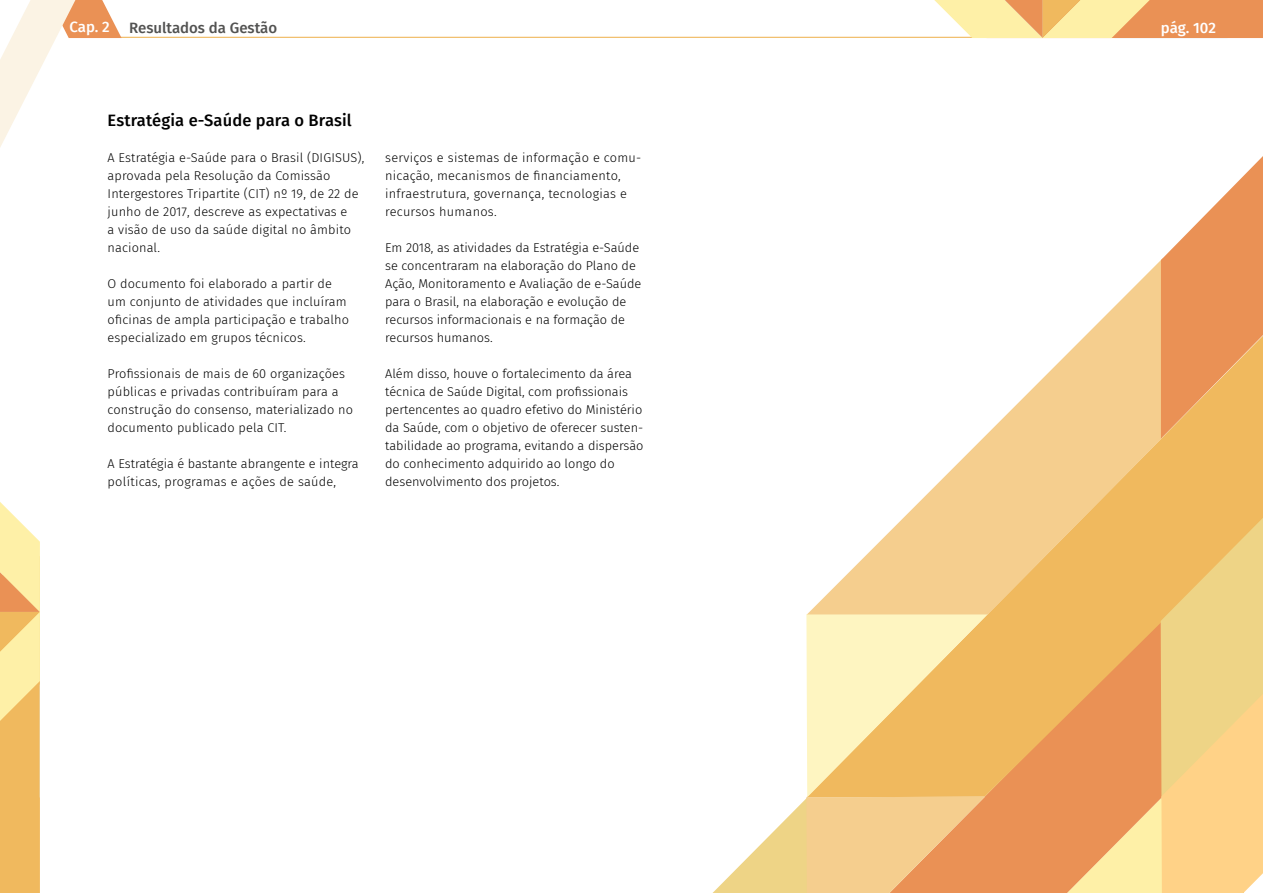
<style>
.page{position:relative;width:1263px;height:893px;background:#fff}
.page>*{position:absolute;margin:0;border:0;box-sizing:border-box;transform-origin:0 0}
.t1{font:500 16.5px "Fira Sans";letter-spacing:.01em;color:#000}
.t2{font:500 15px "Fira Sans";color:#525251}
.t3{font:500 15px "Fira Sans";letter-spacing:-.01em;color:#fff}
.t4{font:300 12.75px/18px "Fira Sans";color:#000}
.t5{font:300 12.75px/18px "Fira Sans";letter-spacing:.02em;color:#000}
</style>
<div class="page">
<svg style="left:0;top:502px;width:40px;height:391px;background:#f5ce80"></svg>
<hr style="left:120px;top:37px;width:1045px;height:1px;background:#f0b95e">
<svg style="left:0;top:0;width:122px;height:147px"></svg>
<hr style="left:1001px;top:38px;width:43px;height:1px;background:#fef8f3">
<svg style="left:859px;top:0;width:404px;height:38px"></svg>
<div style="left:989px;top:797px;width:78px;height:96px;background:#ea9155"></div>
<svg style="left:989px;top:439px;width:274px;height:358px;background:#efb25c"></svg>
<svg style="left:712px;top:614px;width:277px;height:279px"></svg>
<svg style="left:807px;top:260px;width:356px;height:354px"></svg>
<svg style="left:1161px;top:156px;width:102px;height:283px"></svg>
<svg style="left:1067px;top:518px;width:196px;height:375px;background:#f2bf72"></svg>
<p class="t3" style="left:70px;top:15px;width:42px">Cap. 2</p>
<p class="t2" style="left:129px;top:16px;width:149px">Resultados da Gestão</p>
<p class="t3" style="left:1161px;top:16px;width:57px">pág. 102</p>
<p class="t1" style="left:108px;top:107px;width:246px">Estratégia e-Saúde para o Brasil</p>
<p class="t4" style="left:108px;top:148px;width:258px">A Estratégia e-Saúde para o Brasil (DIGISUS), aprovada pela Resolução da Comissão Intergestores Tripartite (CIT) nº 19, de 22 de junho de 2017, descreve as expectativas e<br>a visão de uso da saúde digital no âmbito nacional.</p>
<p class="t4" style="left:108px;top:275px;width:243px">O documento foi elaborado a partir de um conjunto de atividades que incluíram oficinas de ampla participação e trabalho especializado em grupos técnicos.</p>
<p class="t4" style="left:108px;top:365px;width:247px">Profissionais de mais de 60 organizações públicas e privadas contribuíram para a construção do consenso, materializado no documento publicado pela CIT.</p>
<p class="t4" style="left:108px;top:455px;width:253px">A Estratégia é bastante abrangente e integra políticas, programas e ações de saúde,</p>
<p class="t5" style="left:385px;top:149px;width:258px">serviços e sistemas de informação e comu&shy;nicação, mecanismos de financiamento, infraestrutura, governança, tecnologias e recursos humanos.</p>
<p class="t4" style="left:385px;top:239px;width:258px">Em 2018, as atividades da Estratégia e-Saúde se concentraram na elaboração do Plano de Ação, Monitoramento e Avaliação de e-Saúde para o Brasil, na elaboração e evolução de recursos informacionais e na formação de recursos humanos.</p>
<p class="t4" style="left:385px;top:365px;width:260px">Além disso, houve o fortalecimento da área técnica de Saúde Digital, com profissionais pertencentes ao quadro efetivo do Ministério da Saúde, com o objetivo de oferecer susten&shy;tabilidade ao programa, evitando a dispersão do conhecimento adquirido ao longo do desenvolvimento dos projetos.</p>
</div>
